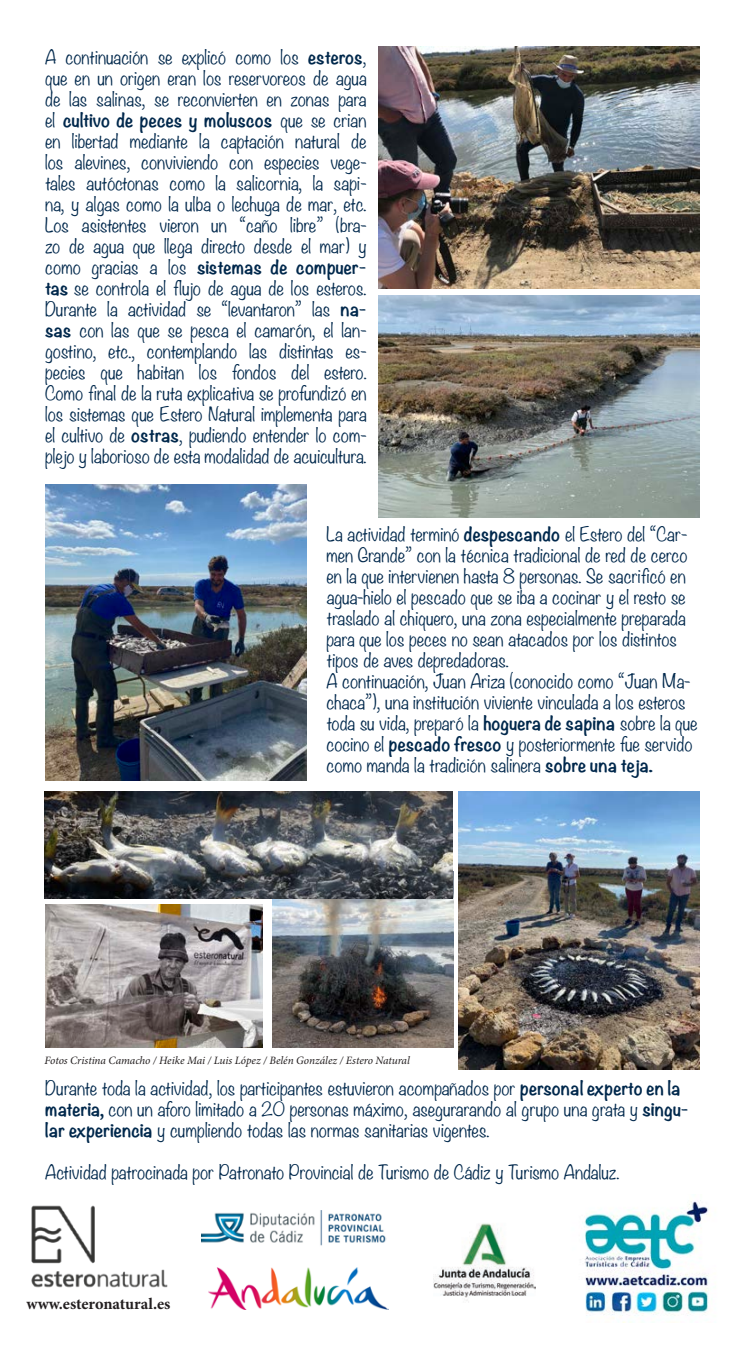
<style>
.page{position:relative;width:745px;height:1347px;background:#fff}
.page>*{position:absolute;margin:0;border:0;box-sizing:border-box;transform-origin:0 0}
.t1{font:300 17.5px/21px "Noteworthy";color:#00284c;text-align:justify}
.t2{font:700 16.25px "Minion Pro";color:#231f20}
.t3{font:italic 11.25px "Minion Pro";letter-spacing:-.01em;color:#231f20}
.s1{font-weight:700}
</style>
<div class="page">
<img style="left:584px;top:1200px;width:126px;height:122px">
<img style="left:31px;top:1205px;width:137px;height:83px">
<img style="left:201px;top:1210px;width:185px;height:36px">
<img style="left:433px;top:1223px;width:102px;height:78px">
<img style="left:208px;top:1267px;width:180px;height:42px">
<img style="left:378px;top:46px;width:321px;height:243px">
<img style="left:378px;top:296px;width:321px;height:221px">
<img style="left:45px;top:484px;width:261px;height:296px">
<img style="left:458px;top:792px;width:241px;height:277px">
<img style="left:273px;top:871px;width:180px;height:176px">
<img style="left:46px;top:904px;width:216px;height:143px">
<img style="left:45px;top:792px;width:407px;height:106px">
<p class="t1" style="left:45px;top:46px;width:323px">A continuación se explicó como los <span class="s1">esteros</span>, que en un origen eran los reservoreos de agua de las salinas, se reconvierten en zonas para el <span class="s1">cultivo de peces y moluscos</span> que se crian en libertad mediante la captación natural de los alevines, conviviendo con especies vege&shy;tales autóctonas como la salicornia, la sapi&shy;na, y algas como la ulba o lechuga de mar, etc.</p>
<p class="t1" style="left:45px;top:214px;width:323px">Los asistentes vieron un “caño libre” (bra&shy;zo de agua que llega directo desde el mar) y como gracias a los <span class="s1">sistemas de compuer&shy;tas</span> se controla el flujo de agua de los esteros.</p>
<p class="t1" style="left:45px;top:298px;width:323px">Durante la actividad se “levantaron” las <span class="s1">na&shy;sas</span> con las que se pesca el camarón, el lan&shy;gostino, etc., contemplando las distintas es&shy;pecies que habitan los fondos del estero.</p>
<p class="t1" style="left:45px;top:382px;width:323px">Como final de la ruta explicativa se profundizó en los sistemas que Estero Natural implementa para el cultivo de <span class="s1">ostras</span>, pudiendo entender lo com&shy;plejo y laborioso de esta modalidad de acuicultura.</p>
<p class="t1" style="left:326px;top:523px;width:362px;text-align:left">La actividad terminó <span class="s1">despescando</span> el Estero del “Car&shy;men Grande” con la técnica tradicional de red de cerco en la que intervienen hasta 8 personas. Se sacrificó en agua-hielo el pescado que se iba a cocinar y el resto se traslado al chiquero, una zona especialmente preparada para que los peces no sean atacados por los distintos tipos de aves depredadoras.</p>
<p class="t1" style="left:326px;top:670px;width:372px;text-align:left">A continuación, Juan Ariza (conocido como “Juan Ma&shy;chaca”), una institución viviente vinculada a los esteros toda su vida, preparó la <span class="s1">hoguera de sapina</span> sobre la que cocino el <span class="s1">pescado fresco</span> y posteriormente fue servido como manda la tradición salinera <span class="s1">sobre una teja.</span></p>
<p class="t3" style="left:45px;top:1052px;width:366px">Fotos Cristina Camacho / Heike Mai / Luis López / Belén González / Estero Natural</p>
<p class="t1" style="left:45px;top:1077px;width:644px;text-align:left">Durante toda la actividad, los participantes estuvieron acompañados por <span class="s1">personal experto en la materia,</span> con un aforo limitado a 20 personas máximo, asegurarando al grupo una grata y <span class="s1">singu&shy;lar experiencia</span> y cumpliendo todas las normas sanitarias vigentes.</p>
<p class="t1" style="left:45px;top:1161px;width:575px">Actividad patrocinada por Patronato Provincial de Turismo de Cádiz y Turismo Andaluz.</p>
<p class="t2" style="left:26px;top:1291px;width:145px">www.esteronatural.es</p>
</div>
